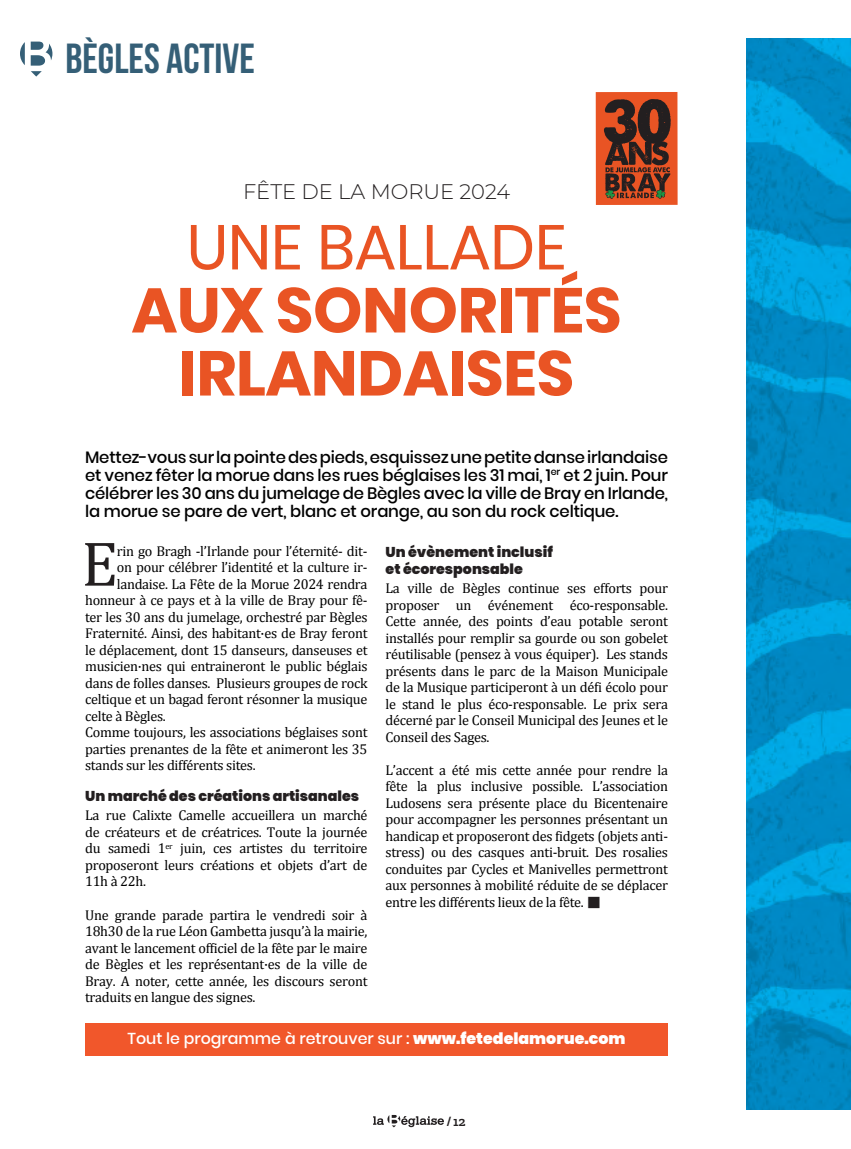
<style>
.page{position:relative;width:851px;height:1149px;background:#fff}
.page>*{position:absolute;margin:0;border:0;box-sizing:border-box;transform-origin:0 0}
.t1{font:63.75px "Cambria";color:#231f20}
.t2{font:700 63px/63px "Poppins";letter-spacing:-.01em;color:#e95424;text-align:center}
.t3{font:63px "Poppins";letter-spacing:-.01em;color:#e95424}
.t4{font:700 42px "Bebas Neue";color:#355f77}
.t5{font:300 21px "Montserrat";color:#231f20}
.t6{font:500 16.5px/18px "Poppins";letter-spacing:-.01em;color:#000;text-align:justify}
.t7{font:500 15.75px "Poppins";color:#fff}
.t8{font:14.25px/16.5px "Cambria";letter-spacing:-.02em;color:#000;text-align:justify}
.t9{font:900 14.25px/17.1px "Poppins";color:#231f20}
.t10{font:600 13.5px "Zilla Slab";color:#231f20}
.s1{font-weight:900}
</style>
<div class="page">
<svg style="left:373px;top:1114px;width:71px;height:12px"></svg>
<svg style="left:20px;top:42px;width:32px;height:35px"></svg>
<img style="left:746px;top:38px;width:104px;height:1071px">
<div style="left:85px;top:1023px;width:583px;height:32px;background:#f1572b"></div>
<div style="left:595px;top:92px;width:82px;height:113px;background:#e95424"></div>
<svg style="left:603px;top:99px;width:67px;height:100px"></svg>
<h3 class="t4" style="left:65px;top:35px;width:191px">BÈGLES ACTIVE</h3>
<h3 class="t5" style="left:243px;top:178px;width:268px">FÊTE DE LA MORUE 2024</h3>
<h2 class="t3" style="left:186px;top:211px;width:381px">UNE BALLADE</h2>
<h2 class="t2" style="left:131px;top:279px;width:491px">AUX SONORITÉS<br>IRLANDAISES</h2>
<p class="t6" style="left:85px;top:448px;width:584px">Mettez-vous sur la pointe des pieds, esquissez une petite danse irlandaise et venez fêter la morue dans les rues béglaises les 31 mai, 1<sup>er</sup> et 2 juin. Pour célébrer les 30 ans du jumelage de Bègles avec la ville de Bray en Irlande, la morue se pare de vert, blanc et orange, au son du rock celtique.</p>
<h1 class="t1" style="left:81px;top:526px;width:38px">E</h1>
<p class="t8" style="left:117px;top:542px;width:252px">rin go Bragh -l’Irlande pour l’éternité- dit-</p>
<p class="t9" style="left:385px;top:543px;width:169px">Un évènement inclusif et écoresponsable</p>
<p class="t8" style="left:385px;top:579px;width:284px">La ville de Bègles continue ses efforts pour proposer un événement éco-responsable.<br>Cette année, des points d’eau potable seront installés pour remplir sa gourde ou son gobelet réutilisable (pensez à vous équiper). Les stands présents dans le parc de la Maison Municipale de la Musique participeront à un défi écolo pour le stand le plus éco-responsable. Le prix sera décerné par le Conseil Municipal des Jeunes et le Conseil des Sages.</p>
<p class="t8" style="left:385px;top:761px;width:284px">L’accent a été mis cette année pour rendre la fête la plus inclusive possible. L’association Ludosens sera présente place du Bicentenaire pour accompagner les personnes présentant un handicap et proposeront des fidgets (objets anti&shy;stress) ou des casques anti-bruit. Des rosalies conduites par Cycles et Manivelles permettront aux personnes à mobilité réduite de se déplacer entre les différents lieux de la fête.</p>
<p class="t8" style="left:117px;top:558px;width:252px">on pour célébrer l’identité et la culture ir-</p>
<p class="t8" style="left:117px;top:575px;width:252px">landaise. La Fête de la Morue 2024 rendra</p>
<p class="t8" style="left:85px;top:591px;width:284px">honneur à ce pays et à la ville de Bray pour fê-</p>
<p class="t8" style="left:85px;top:608px;width:284px">ter les 30 ans du jumelage, orchestré par Bègles</p>
<p class="t8" style="left:85px;top:624px;width:284px">Fraternité. Ainsi, des habitant·es de Bray feront</p>
<p class="t8" style="left:85px;top:641px;width:284px">le déplacement, dont 15 danseurs, danseuses et</p>
<p class="t8" style="left:85px;top:657px;width:284px">musicien·nes qui entraineront le public béglais</p>
<p class="t8" style="left:85px;top:674px;width:284px">dans de folles danses. Plusieurs groupes de rock</p>
<p class="t8" style="left:85px;top:690px;width:284px">celtique et un bagad feront résonner la musique</p>
<p class="t8" style="left:85px;top:707px;width:82px">celte à Bègles.</p>
<p class="t8" style="left:85px;top:723px;width:284px">Comme toujours, les associations béglaises sont</p>
<p class="t8" style="left:85px;top:740px;width:284px">parties prenantes de la fête et animeront les 35</p>
<p class="t8" style="left:85px;top:756px;width:172px">stands sur les différents sites.</p>
<p class="t9" style="left:85px;top:787px;width:275px">Un marché des créations artisanales</p>
<p class="t8" style="left:85px;top:807px;width:284px">La rue Calixte Camelle accueillera un marché de créateurs et de créatrices. Toute la journée du samedi 1<sup>er</sup> juin, ces artistes du territoire proposeront leurs créations et objets d’art de 11h à 22h.</p>
<p class="t8" style="left:85px;top:906px;width:284px">Une grande parade partira le vendredi soir à 18h30 de la rue Léon Gambetta jusqu’à la mairie, avant le lancement officiel de la fête par le maire de Bègles et les représentant·es de la ville de Bray. A noter, cette année, les discours seront traduits en langue des signes.</p>
<p class="t7" style="left:127px;top:1029px;width:499px">Tout le programme à retrouver sur : <span class="s1">www.fetedelamorue.com</span></p>
<p class="t10" style="left:446px;top:1113px;width:21px">/ 12</p>
</div>
